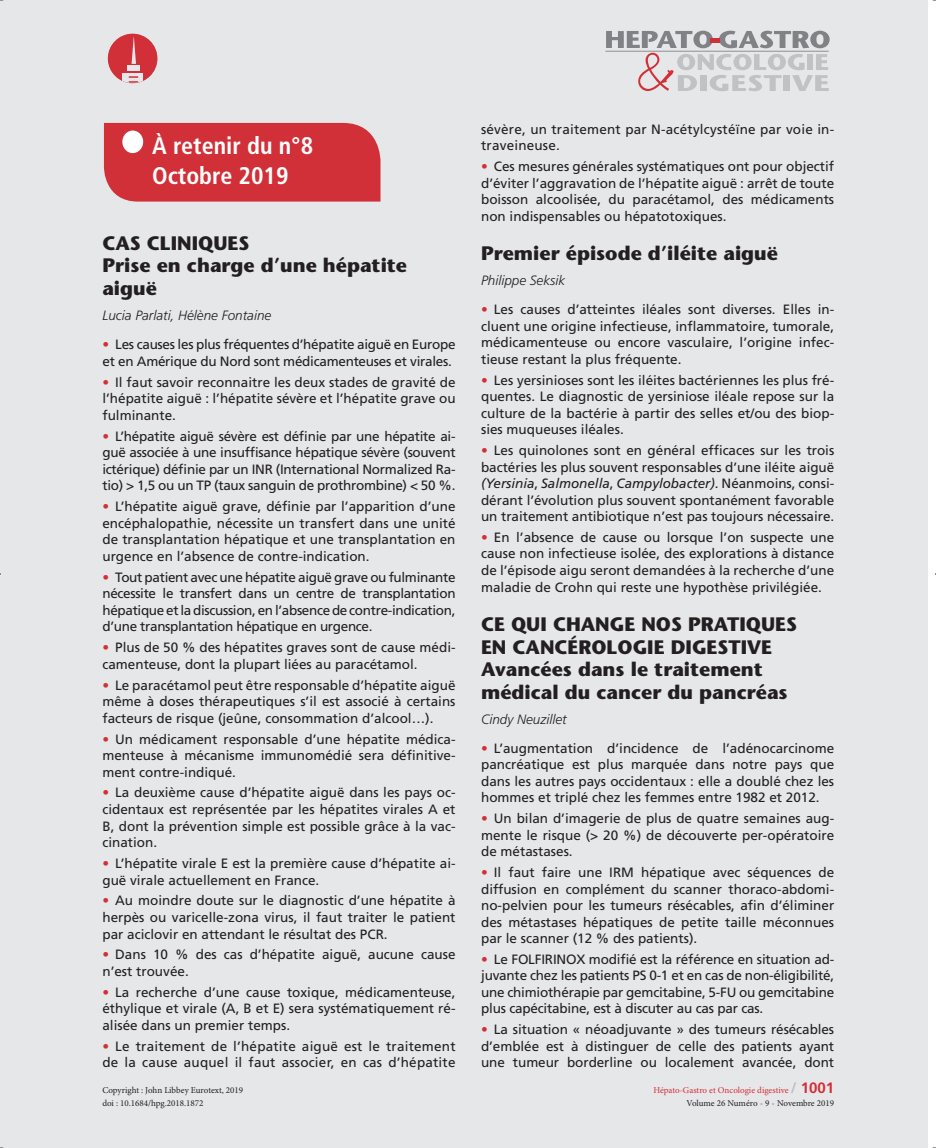
<style>
.page{position:relative;width:936px;height:1148px;background:#fff}
.page>*{position:absolute;margin:0;border:0;box-sizing:border-box;transform-origin:0 0}
.t1{font:700 condensed 24px/30px "Frutiger";color:#fff}
.t2{font:700 19.5px/22.5px "Stone Sans";color:#231f20}
.t3{font:13.5px/16.5px "Frutiger";color:#231f20;text-align:justify}
.t4{font:13.5px/16.5px "Frutiger";letter-spacing:-.02em;color:#231f20}
.t5{font:italic 300 13.5px "Frutiger";color:#231f20}
.t6{font:9px "Minion Pro";color:#231f20}
.t7{font:9px "Minion Pro";color:#d23038}
.s1{color:#d23038}
.s2{font-style:italic}
.s3{font-family:"Frutiger";font-weight:700;font-size:15px;color:#bcbdc0}
.s4{font-family:"Frutiger";font-weight:700;font-size:15px}
.s5{color:#bcbdc0}
</style>
<div class="page">
<div style="left:0;top:0;width:927px;height:1148px;background:#e6e7e9"></div>
<hr style="left:605px;top:51px;width:223px;height:1px;background:#8f9194">
<svg style="left:606px;top:31px;width:223px;height:60px"></svg>
<div style="left:711px;top:38px;width:9px;height:5px;background:#d23038"></div>
<div style="left:104px;top:123px;width:276px;height:79px;background:#d23038"></div>
<div style="left:122px;top:131px;width:21px;height:22px;background:#fff;border-radius:50%"></div>
<div style="left:108px;top:34px;width:49px;height:49px;background:#d23038;border-radius:50%"></div>
<div style="left:108px;top:34px;width:49px;height:49px;border:2px solid #d23038;border-radius:50%"></div>
<div style="left:122px;top:73px;width:21px;height:10px;background:#e6e7e9"></div>
<svg style="left:129px;top:76px;width:9px;height:7px"></svg>
<svg style="left:131px;top:36px;width:5px;height:28px"></svg>
<div style="left:127px;top:65px;width:13px;height:6px;background:#e6e7e9"></div>
<h1 class="t1" style="left:152px;top:133px;width:163px">À retenir du n°8<br>Octobre 2019</h1>
<h2 class="t2" style="left:102px;top:234px;width:306px">CAS CLINIQUES<br>Prise en charge d’une hépatite aiguë</h2>
<p class="t5" style="left:102px;top:310px;width:170px">Lucia Parlati, Hélène Fontaine</p>
<p class="t4" style="left:102px;top:337px;width:354px"><span class="s1">•</span> Les causes les plus fréquentes d’hépatite aiguë en Europe et en Amérique du Nord sont médicamenteuses et virales.</p>
<p class="t3" style="left:102px;top:375px;width:354px"><span class="s1">•</span> Il faut savoir reconnaitre les deux stades de gravité de l’hépatite aiguë : l’hépatite sévère et l’hépatite grave ou fulminante.</p>
<p class="t3" style="left:102px;top:429px;width:354px"><span class="s1">•</span> L’hépatite aiguë sévère est définie par une hépatite ai&shy;guë associée à une insuffisance hépatique sévère (souvent ictérique) définie par un INR (International Normalized Ra&shy;tio) &gt; 1,5 ou un TP (taux sanguin de prothrombine) &lt; 50 %.</p>
<p class="t3" style="left:102px;top:499px;width:354px"><span class="s1">•</span> L’hépatite aiguë grave, définie par l’apparition d’une encéphalopathie, nécessite un transfert dans une unité de transplantation hépatique et une transplantation en urgence en l’absence de contre-indication.</p>
<p class="t3" style="left:102px;top:570px;width:354px"><span class="s1">•</span> Tout patient avec une hépatite aiguë grave ou fulminante nécessite le transfert dans un centre de transplantation hépatique et la discussion, en l’absence de contre-indication, d’une transplantation hépatique en urgence.</p>
<p class="t3" style="left:102px;top:640px;width:354px"><span class="s1">•</span> Plus de 50 % des hépatites graves sont de cause médi&shy;camenteuse, dont la plupart liées au paracétamol.</p>
<p class="t3" style="left:102px;top:678px;width:354px"><span class="s1">•</span> Le paracétamol peut être responsable d’hépatite aiguë même à doses thérapeutiques s’il est associé à certains facteurs de risque (jeûne, consommation d’alcool…).</p>
<p class="t3" style="left:102px;top:732px;width:354px"><span class="s1">•</span> Un médicament responsable d’une hépatite médica&shy;menteuse à mécanisme immunomédié sera définitive&shy;ment contre-indiqué.</p>
<p class="t3" style="left:102px;top:786px;width:354px"><span class="s1">•</span> La deuxième cause d’hépatite aiguë dans les pays oc&shy;cidentaux est représentée par les hépatites virales A et B, dont la prévention simple est possible grâce à la vac&shy;cination.</p>
<p class="t3" style="left:102px;top:856px;width:354px"><span class="s1">•</span> L’hépatite virale E est la première cause d’hépatite ai&shy;guë virale actuellement en France.</p>
<p class="t3" style="left:102px;top:893px;width:354px"><span class="s1">•</span> Au moindre doute sur le diagnostic d’une hépatite à herpès ou varicelle-zona virus, il faut traiter le patient par aciclovir en attendant le résultat des PCR.</p>
<p class="t3" style="left:102px;top:947px;width:354px"><span class="s1">•</span> Dans 10 % des cas d’hépatite aiguë, aucune cause n’est trouvée.</p>
<p class="t3" style="left:102px;top:985px;width:354px"><span class="s1">•</span> La recherche d’une cause toxique, médicamenteuse, éthylique et virale (A, B et E) sera systématiquement ré&shy;alisée dans un premier temps.</p>
<p class="t3" style="left:102px;top:1039px;width:354px"><span class="s1">•</span> Le traitement de l’hépatite aiguë est le traitement de la cause auquel il faut associer, en cas d’hépatite</p>
<p class="t3" style="left:481px;top:122px;width:354px">sévère, un traitement par N-acétylcystéïne par voie in&shy;traveineuse.</p>
<p class="t3" style="left:481px;top:159px;width:354px"><span class="s1">•</span> Ces mesures générales systématiques ont pour objectif d’éviter l’aggravation de l’hépatite aiguë : arrêt de toute boisson alcoolisée, du paracétamol, des médicaments non indispensables ou hépatotoxiques.</p>
<h2 class="t2" style="left:481px;top:244px;width:298px">Premier épisode d’iléite aiguë</h2>
<p class="t5" style="left:481px;top:275px;width:86px">Philippe Seksik</p>
<p class="t3" style="left:481px;top:303px;width:354px"><span class="s1">•</span> Les causes d’atteintes iléales sont diverses. Elles in&shy;cluent une origine infectieuse, inflammatoire, tumorale, médicamenteuse ou encore vasculaire, l’origine infec&shy;tieuse restant la plus fréquente.</p>
<p class="t3" style="left:481px;top:373px;width:354px"><span class="s1">•</span> Les yersinioses sont les iléites bactériennes les plus fré&shy;quentes. Le diagnostic de yersiniose iléale repose sur la culture de la bactérie à partir des selles et/ou des biop&shy;sies muqueuses iléales.</p>
<p class="t3" style="left:481px;top:443px;width:354px"><span class="s1">•</span> Les quinolones sont en général efficaces sur les trois bactéries les plus souvent responsables d’une iléite aiguë <span class="s2">(Yersinia</span>, <span class="s2">Salmonella</span>, <span class="s2">Campylobacter)</span>. Néanmoins, consi&shy;dérant l’évolution plus souvent spontanément favorable un traitement antibiotique n’est pas toujours nécessaire.</p>
<p class="t3" style="left:481px;top:530px;width:354px"><span class="s1">•</span> En l’absence de cause ou lorsque l’on suspecte une cause non infectieuse isolée, des explorations à distance de l’épisode aigu seront demandées à la recherche d’une maladie de Crohn qui reste une hypothèse privilégiée.</p>
<h2 class="t2" style="left:481px;top:615px;width:317px">CE QUI CHANGE NOS PRATIQUES<br>EN CANCÉROLOGIE DIGESTIVE<br>Avancées dans le traitement médical du cancer du pancréas</h2>
<p class="t5" style="left:481px;top:713px;width:87px">Cindy Neuzillet</p>
<p class="t3" style="left:481px;top:741px;width:354px"><span class="s1">•</span> L’augmentation d’incidence de l’adénocarcinome pancréatique est plus marquée dans notre pays que dans les autres pays occidentaux : elle a doublé chez les hommes et triplé chez les femmes entre 1982 et 2012.</p>
<p class="t3" style="left:481px;top:811px;width:354px"><span class="s1">•</span> Un bilan d’imagerie de plus de quatre semaines aug&shy;mente le risque (&gt; 20 %) de découverte per-opératoire de métastases.</p>
<p class="t3" style="left:481px;top:865px;width:354px"><span class="s1">•</span> Il faut faire une IRM hépatique avec séquences de diffusion en complément du scanner thoraco-abdomi&shy;no-pelvien pour les tumeurs résécables, afin d’éliminer des métastases hépatiques de petite taille méconnues par le scanner (12 % des patients).</p>
<p class="t3" style="left:481px;top:952px;width:354px"><span class="s1">•</span> Le FOLFIRINOX modifié est la référence en situation ad&shy;juvante chez les patients PS 0-1 et en cas de non-éligibilité, une chimiothérapie par gemcitabine, 5-FU ou gemcitabine plus capécitabine, est à discuter au cas par cas.</p>
<p class="t3" style="left:481px;top:1022px;width:354px"><span class="s1">•</span> La situation « néoadjuvante » des tumeurs résécables d’emblée est à distinguer de celle des patients ayant une tumeur borderline ou localement avancée, dont</p>
<p class="t6" style="left:102px;top:1086px;width:142px">Copyright : John Libbey Eurotext, 2019</p>
<p class="t7" style="left:653px;top:1086px;width:182px">Hépato-Gastro et Oncologie digestive <span class="s3">/</span> <span class="s4">1001</span></p>
<p class="t6" style="left:102px;top:1099px;width:102px">doi : 10.1684/hpg.2018.1872</p>
<p class="t6" style="left:686px;top:1099px;width:149px">Volume 26 Numéro <span class="s5">•</span> 9 <span class="s5">•</span> Novembre 2019</p>
</div>
